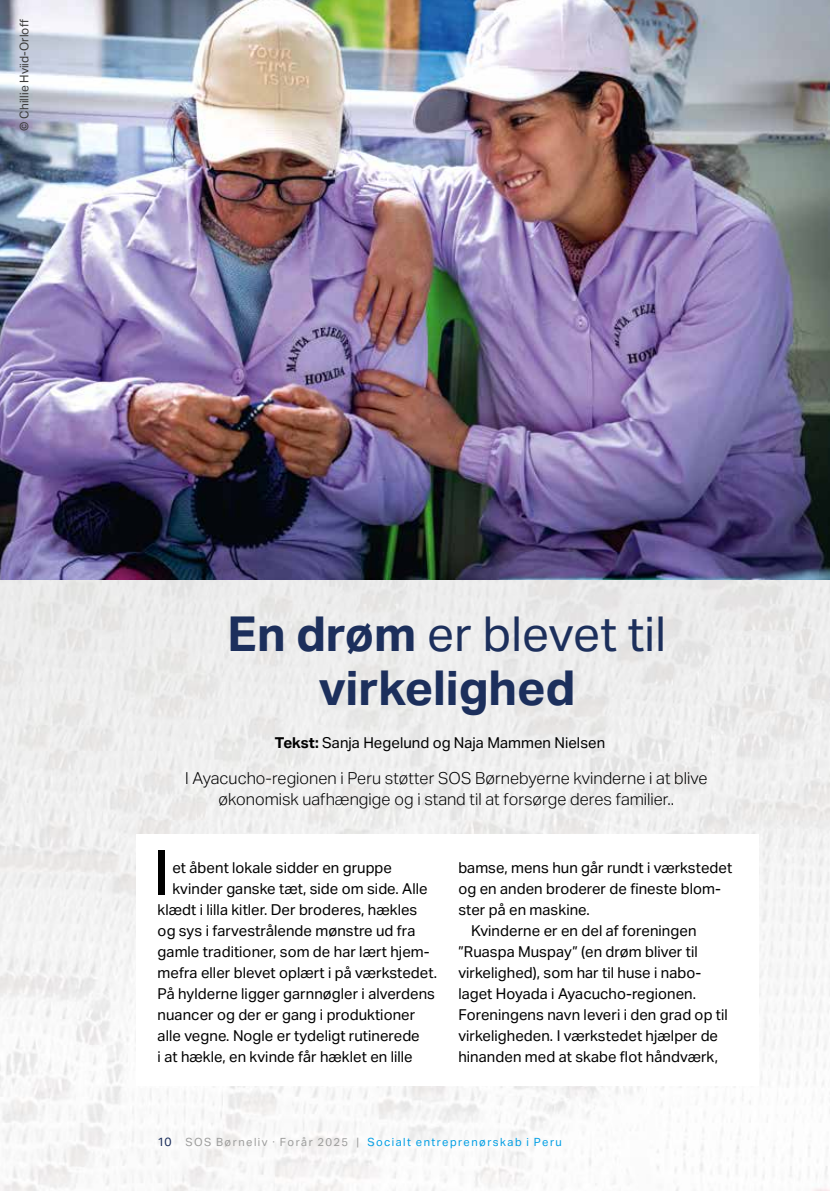
<style>
.page{position:relative;width:830px;height:1191px;background:#fff}
.page>*{position:absolute;margin:0;border:0;box-sizing:border-box;transform-origin:0 0}
.t1{font:500 62.25px "Aktiv Grotesk";color:#000}
.t2{font:700 48px/54px "Aktiv Grotesk";color:#1c2f5c;text-align:center}
.t3{font:300 16.5px/21px "Aktiv Grotesk";color:#000;text-align:center}
.t4{font:15px "Aktiv Grotesk";color:#000}
.t5{font:12px "Aktiv Grotesk";color:#3c3c3b}
.t6{font:11.25px "Aktiv Grotesk";letter-spacing:.125em;color:#009ee4}
.s1{font-weight:400}
.s2{font-weight:700}
.s3{font-size:12px;color:#1c2f5c}
.s4{color:#9d9d9c}
</style>
<div class="page">
<img style="left:0;top:580px;width:829px;height:611px">
<div style="left:0;top:0;width:829px;height:580px;background:#000;opacity:.2"></div>
<div style="left:136px;top:834px;width:622px;height:251px;background:#fff"></div>
<p class="t5" style="left:17px;top:131px;width:113px;rotate:-90deg">© Chillie Hviid-Orloff</p>
<h2 class="t2" style="left:227px;top:610px;width:440px">En drøm <span class="s1">er blevet til </span>virkelighed</h2>
<p class="t4" style="left:275px;top:736px;width:331px"><span class="s2">Tekst:</span> Sanja Hegelund og Naja Mammen Nielsen</p>
<p class="t3" style="left:185px;top:769px;width:524px">I Ayacucho-regionen i Peru støtter SOS Børnebyerne kvinderne i at blive økonomisk uafhængige og i stand til at forsørge deres familier..</p>
<h1 class="t1" style="left:153px;top:836px;width:18px">I</h1>
<p class="t4" style="left:172px;top:861px;width:221px">et åbent lokale sidder en gruppe</p>
<p class="t4" style="left:172px;top:882px;width:257px">kvinder ganske tæt, side om side. Alle</p>
<p class="t4" style="left:157px;top:903px;width:261px">klædt i lilla kitler. Der broderes, hækles</p>
<p class="t4" style="left:157px;top:924px;width:259px">og sys i farvestrålende mønstre ud fra</p>
<p class="t4" style="left:157px;top:945px;width:273px">gamle traditioner, som de har lært hjem-</p>
<p class="t4" style="left:157px;top:966px;width:281px">mefra eller blevet oplært i på værkstedet.</p>
<p class="t4" style="left:157px;top:987px;width:279px">På hylderne ligger garnnøgler i alverdens</p>
<p class="t4" style="left:157px;top:1008px;width:259px">nuancer og der er gang i produktioner</p>
<p class="t4" style="left:157px;top:1029px;width:263px">alle vegne. Nogle er tydeligt rutinerede</p>
<p class="t4" style="left:157px;top:1050px;width:256px">i at hækle, en kvinde får hæklet en lille</p>
<p class="t4" style="left:458px;top:861px;width:275px">bamse, mens hun går rundt i værkstedet</p>
<p class="t4" style="left:458px;top:880px;width:264px">og en anden broderer de fineste blom-</p>
<p class="t4" style="left:458px;top:903px;width:133px">ster på en maskine.</p>
<p class="t4" style="left:471px;top:924px;width:227px">Kvinderne er en del af foreningen</p>
<p class="t4" style="left:458px;top:945px;width:241px">”Ruaspa Muspay” (en drøm bliver til</p>
<p class="t4" style="left:458px;top:966px;width:244px">virkelighed), som har til huse i nabo-</p>
<p class="t4" style="left:458px;top:987px;width:239px">laget Hoyada i Ayacucho-regionen.</p>
<p class="t4" style="left:458px;top:1008px;width:271px">Foreningens navn leveri i den grad op til</p>
<p class="t4" style="left:458px;top:1029px;width:261px">virkeligheden. I værkstedet hjælper de</p>
<p class="t4" style="left:458px;top:1048px;width:261px">hinanden med at skabe flot håndværk,</p>
<p class="t6" style="left:157px;top:1137px;width:406px"><span class="s3">10</span> <span class="s4">SOS Børneliv · Forår 2025 |</span> Socialt entreprenørskab i Peru</p>
</div>
